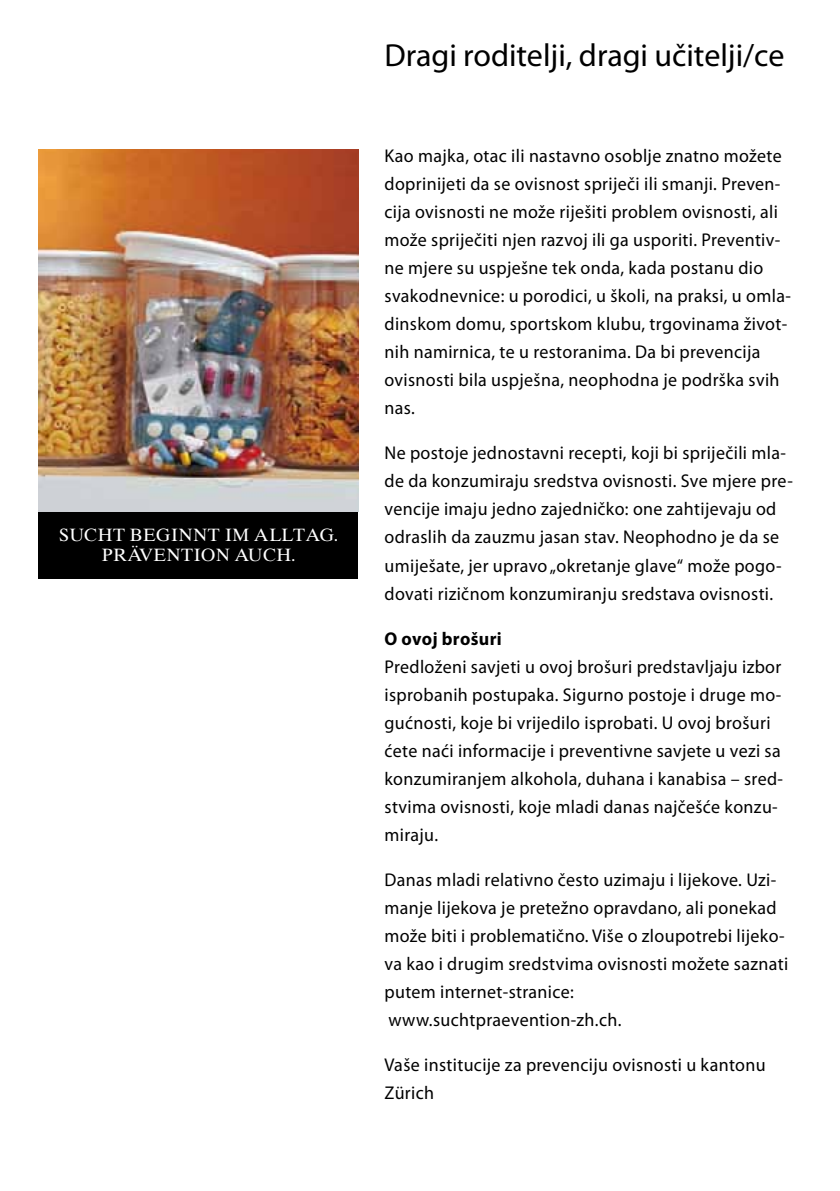
<style>
.page{position:relative;width:840px;height:1191px;background:#fff}
.page>*{position:absolute;margin:0;border:0;box-sizing:border-box;transform-origin:0 0}
.t1{font:32px "Myriad Pro";color:#000}
.t2{font:18.4px/28px "Myriad Pro";letter-spacing:.02em;color:#000}
.t3{font:700 18.4px "Myriad Pro";letter-spacing:.02em;color:#000}
.t4{font:17.8px/19.6px "Times Ten";letter-spacing:.02em;color:#fff;text-align:center}
</style>
<div class="page">
<div style="left:39px;top:511px;width:319px;height:67px;background:#000"></div>
<img style="left:39px;top:149px;width:319px;height:362px">
<p class="t4" style="left:59px;top:525px;width:280px">SUCHT BEGINNT IM ALLTAG.<br>PRÄVENTION AUCH.</p>
<h1 class="t1" style="left:384px;top:35px;width:401px">Dragi roditelji, dragi učitelji/ce</h1>
<p class="t2" style="left:384px;top:142px;width:407px">Kao majka, otac ili nastavno osoblje znatno možete doprinijeti da se ovisnost spriječi ili smanji. Preven&shy;cija ovisnosti ne može riješiti problem ovisnosti, ali može spriječiti njen razvoj ili ga usporiti. Preventiv&shy;ne mjere su uspješne tek onda, kada postanu dio svakodnevnice: u porodici, u školi, na praksi, u omla&shy;dinskom domu, sportskom klubu, trgovinama život&shy;nih namirnica, te u restoranima. Da bi prevencija ovisnosti bila uspješna, neophodna je podrška svih nas.</p>
<p class="t2" style="left:384px;top:439px;width:409px">Ne postoje jednostavni recepti, koji bi spriječili mla&shy;de da konzumiraju sredstva ovisnosti. Sve mjere pre&shy;vencije imaju jedno zajedničko: one zahtijevaju od odraslih da zauzmu jasan stav. Neophodno je da se umiješate, jer upravo „okretanje glave“ može pogo&shy;dovati rizičnom konzumiranju sredstava ovisnosti.</p>
<p class="t3" style="left:384px;top:626px;width:119px">O ovoj brošuri</p>
<p class="t2" style="left:384px;top:652px;width:400px">Predloženi savjeti u ovoj brošuri predstavljaju izbor isprobanih postupaka. Sigurno postoje i druge mo&shy;gućnosti, koje bi vrijedilo isprobati. U ovoj brošuri ćete naći informacije i preventivne savjete u vezi sa konzumiranjem alkohola, duhana i kanabisa – sred&shy;stvima ovisnosti, koje mladi danas najčešće konzu&shy;miraju.</p>
<p class="t2" style="left:384px;top:865px;width:405px">Danas mladi relativno često uzimaju i lijekove. Uzi&shy;manje lijekova je pretežno opravdano, ali ponekad može biti i problematično. Više o zloupotrebi lijeko&shy;va kao i drugim sredstvima ovisnosti možete saznati putem internet-stranice: www.suchtpraevention-zh.ch.</p>
<p class="t2" style="left:384px;top:1050px;width:382px">Vaše institucije za prevenciju ovisnosti u kantonu<br>Zürich</p>
</div>
